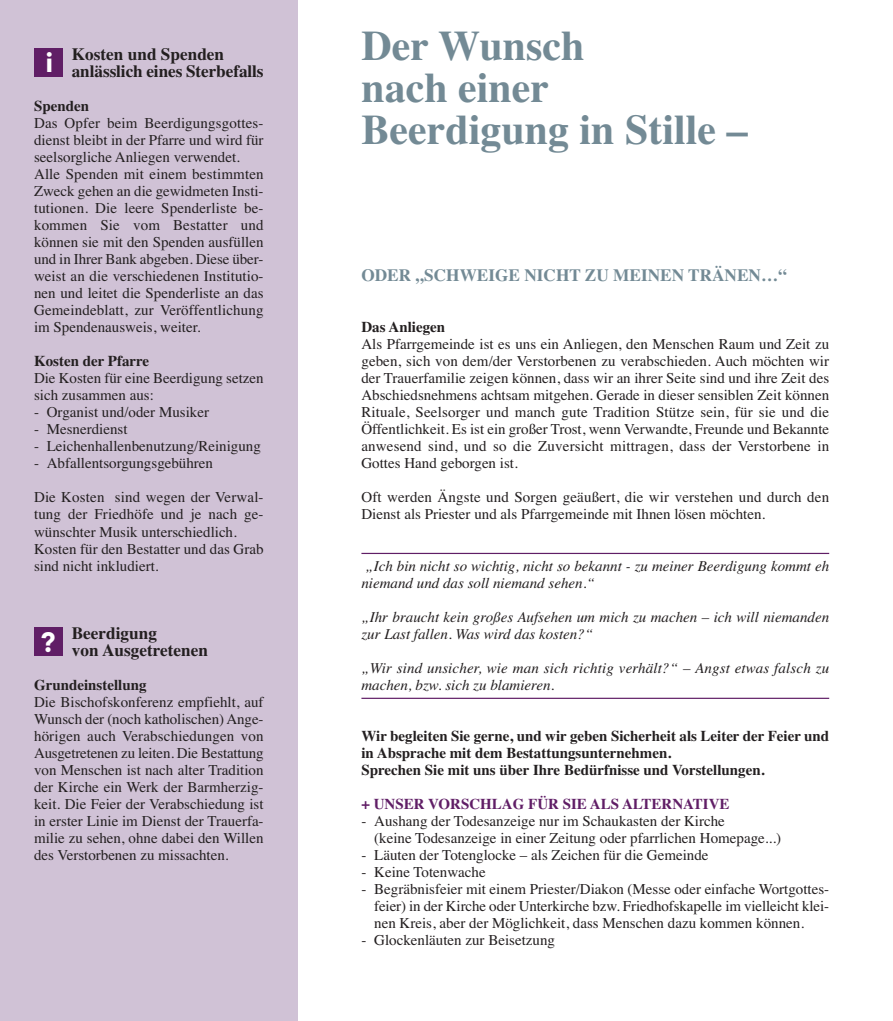
<style>
.page{position:relative;width:893px;height:1021px;background:#fff}
.page>*{position:absolute;margin:0;border:0;box-sizing:border-box;transform-origin:0 0}
.t1{font:700 42px/42px "Times";color:#738a95}
.t2{font:900 27.6px "Avenir";color:#fff}
.t3{font:700 17.25px/17.1px "Times";color:#231f20}
.t4{font:700 17.25px "Times";color:#738a95}
.t5{font:15px/17.1px "Times";color:#231f20}
.t6{font:italic 15px/17.1px "Times";color:#231f20}
.t7{font:700 15px/17px "Times";color:#231f20}
.t8{font:700 15px "Times";color:#601e66}
</style>
<div class="page">
<hr style="left:361px;top:553px;width:468px;height:1px;background:#601e66">
<div style="left:0;top:0;width:298px;height:1020px;background:#d0c2d6"></div>
<div style="left:34px;top:627px;width:29px;height:29px;background:#601e66"></div>
<hr style="left:361px;top:697px;width:468px;height:2px;background:#601e66">
<div style="left:34px;top:48px;width:29px;height:29px;background:#601e66"></div>
<p class="t3" style="left:72px;top:45px;width:193px">Kosten und Spenden anlässlich eines Sterbefalls</p>
<p class="t7" style="left:34px;top:97px;width:57px">Spenden</p>
<p class="t5" style="left:34px;top:114px;width:231px">Das Opfer beim Beerdigungsgottes&shy;dienst bleibt in der Pfarre und wird für seelsorgliche Anliegen verwendet.<br>Alle Spenden mit einem bestimmten Zweck gehen an die gewidmeten Insti&shy;tutionen. Die leere Spenderliste be&shy;kommen Sie vom Bestatter und können sie mit den Spenden ausfüllen und in Ihrer Bank abgeben. Diese über&shy;weist an die verschiedenen Institutio&shy;nen und leitet die Spenderliste an das Gemeindeblatt, zur Veröffentlichung im Spendenausweis, weiter.</p>
<p class="t7" style="left:34px;top:352px;width:117px">Kosten der Pfarre</p>
<p class="t5" style="left:34px;top:369px;width:231px">Die Kosten für eine Beerdigung setzen sich zusammen aus:</p>
<p class="t5" style="left:34px;top:403px;width:176px">- Organist und/oder Musiker</p>
<p class="t5" style="left:34px;top:420px;width:95px">- Mesnerdienst</p>
<p class="t5" style="left:34px;top:437px;width:228px">- Leichenhallenbenutzung/Reinigung</p>
<p class="t5" style="left:34px;top:454px;width:181px">- Abfallentsorgungsgebühren</p>
<p class="t5" style="left:34px;top:488px;width:231px">Die Kosten sind wegen der Verwal&shy;tung der Friedhöfe und je nach ge&shy;wünschter Musik unterschiedlich.<br>Kosten für den Bestatter und das Grab sind nicht inkludiert.</p>
<h2 class="t2" style="left:46px;top:39px;width:9px">i</h2>
<p class="t3" style="left:72px;top:624px;width:138px">Beerdigung<br>von Ausgetretenen</p>
<p class="t7" style="left:34px;top:676px;width:114px">Grundeinstellung</p>
<p class="t5" style="left:34px;top:693px;width:231px;text-align:justify">Die Bischofskonferenz empfiehlt, auf Wunsch der (noch katholischen) Ange&shy;hörigen auch Verabschiedungen von Ausgetretenen zu leiten. Die Bestattung von Menschen ist nach alter Tradition der Kirche ein Werk der Barmherzig&shy;keit. Die Feier der Verabschiedung ist in erster Linie im Dienst der Trauerfa&shy;milie zu sehen, ohne dabei den Willen des Verstorbenen zu missachten.</p>
<h2 class="t2" style="left:40px;top:618px;width:17px">?</h2>
<h1 class="t1" style="left:361px;top:24px;width:388px">Der Wunsch<br>nach einer<br>Beerdigung in Stille –</h1>
<p class="t4" style="left:361px;top:265px;width:427px">ODER „SCHWEIGE NICHT ZU MEINEN TRÄNEN…“</p>
<p class="t7" style="left:361px;top:318px;width:85px">Das Anliegen</p>
<p class="t5" style="left:361px;top:335px;width:469px;text-align:justify">Als Pfarrgemeinde ist es uns ein Anliegen, den Menschen Raum und Zeit zu geben, sich von dem/der Verstorbenen zu verabschieden. Auch möchten wir der Trauerfamilie zeigen können, dass wir an ihrer Seite sind und ihre Zeit des Abschiedsnehmens achtsam mitgehen. Gerade in dieser sensiblen Zeit können Rituale, Seelsorger und manch gute Tradition Stütze sein, für sie und die Öffentlichkeit. Es ist ein großer Trost, wenn Verwandte, Freunde und Bekannte anwesend sind, und so die Zuversicht mittragen, dass der Verstorbene in Gottes Hand geborgen ist.</p>
<p class="t5" style="left:361px;top:488px;width:469px">Oft werden Ängste und Sorgen geäußert, die wir verstehen und durch den<br>Dienst als Priester und als Pfarrgemeinde mit Ihnen lösen möchten.</p>
<p class="t6" style="left:361px;top:557px;width:469px">„Ich bin nicht so wichtig, nicht so bekannt - zu meiner Beerdigung kommt eh niemand und das soll niemand sehen.“</p>
<p class="t6" style="left:361px;top:608px;width:469px">„Ihr braucht kein großes Aufsehen um mich zu machen – ich will niemanden zur Last fallen. Was wird das kosten?“</p>
<p class="t6" style="left:361px;top:659px;width:469px">„Wir sind unsicher, wie man sich richtig verhält?“ – Angst etwas falsch zu machen, bzw. sich zu blamieren.</p>
<p class="t7" style="left:361px;top:727px;width:469px">Wir begleiten Sie gerne, und wir geben Sicherheit als Leiter der Feier und in Absprache mit dem Bestattungsunternehmen.<br>Sprechen Sie mit uns über Ihre Bedürfnisse und Vorstellungen.</p>
<p class="t8" style="left:361px;top:795px;width:370px">+ UNSER VORSCHLAG FÜR SIE ALS ALTERNATIVE</p>
<p class="t5" style="left:374px;top:812px;width:408px;text-indent:-13px">- Aushang der Todesanzeige nur im Schaukasten der Kirche<br>(keine Todesanzeige in einer Zeitung oder pfarrlichen Homepage...)</p>
<p class="t5" style="left:361px;top:846px;width:349px">- Läuten der Totenglocke – als Zeichen für die Gemeinde</p>
<p class="t5" style="left:361px;top:863px;width:126px">- Keine Totenwache</p>
<p class="t5" style="left:374px;top:880px;width:456px;text-align:justify;text-indent:-13px">- Begräbnisfeier mit einem Priester/Diakon (Messe oder einfache Wortgottes&shy;feier) in der Kirche oder Unterkirche bzw. Friedhofskapelle im vielleicht klei&shy;nen Kreis, aber der Möglichkeit, dass Menschen dazu kommen können.</p>
<p class="t5" style="left:361px;top:931px;width:195px">- Glockenläuten zur Beisetzung</p>
</div>
